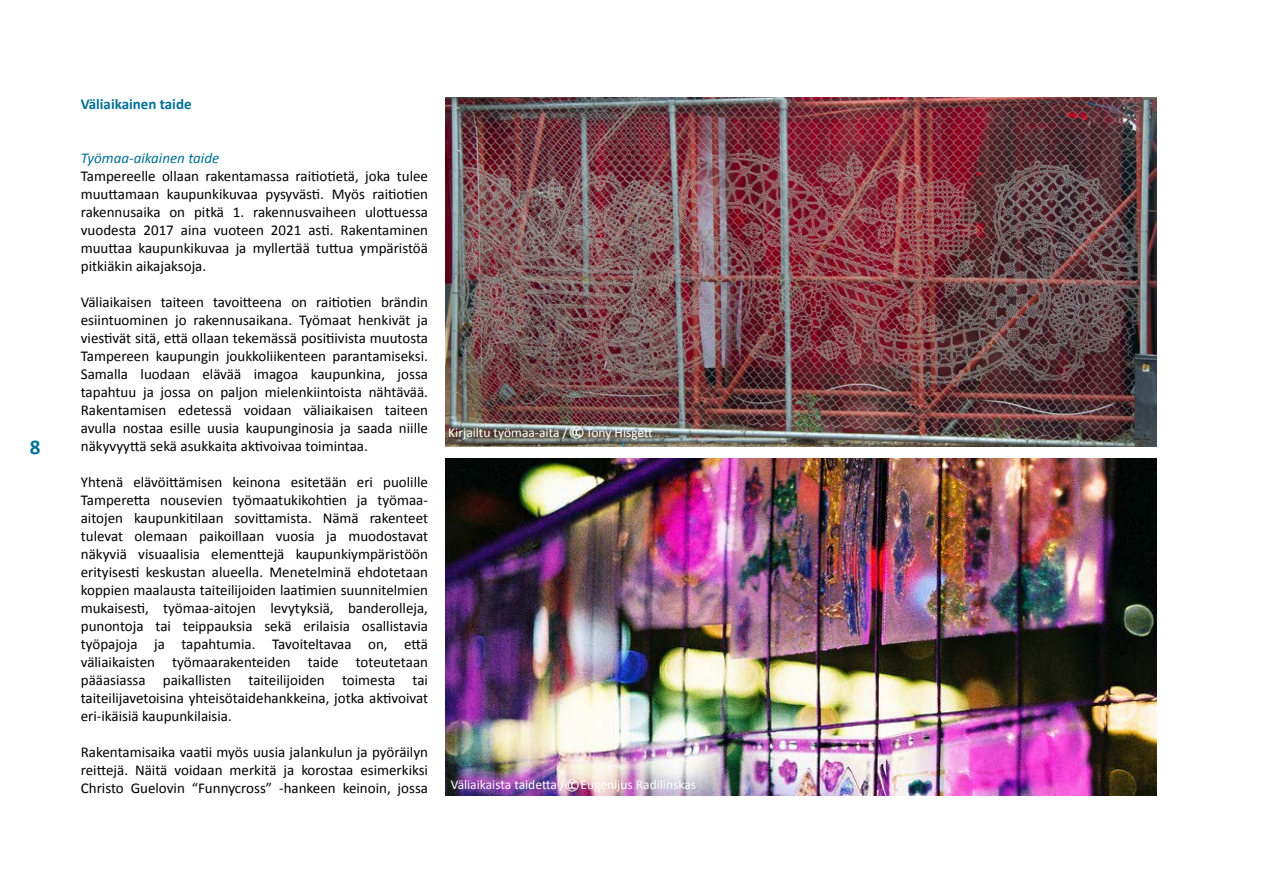
<style>
.page{position:relative;width:1263px;height:893px;background:#fff}
.page>*{position:absolute;margin:0;border:0;box-sizing:border-box;transform-origin:0 0}
.t1{font:700 21px "Calibri";color:#007296}
.t2{font:15px/18px "Calibri";color:#000;text-align:justify}
.t3{font:italic 15px "Calibri";color:#007296}
.t4{font:700 15px "Calibri";color:#007296}
.t5{font:13.5px "Calibri";color:#fff}
</style>
<div class="page">
<img style="left:445px;top:98px;width:712px;height:348px">
<img style="left:445px;top:459px;width:712px;height:336px">
<svg style="left:570px;top:427px;width:13px;height:12px"></svg>
<svg style="left:566px;top:779px;width:13px;height:12px"></svg>
<h1 class="t1" style="left:30px;top:434px;width:12px">8</h1>
<p class="t4" style="left:81px;top:95px;width:112px">Väliaikainen taide</p>
<p class="t3" style="left:81px;top:149px;width:140px">Työmaa-aikainen taide</p>
<p class="t2" style="left:81px;top:166px;width:349px">Tampereelle ollaan rakentamassa raitiotietä, joka tulee muuttamaan kaupunkikuvaa pysyvästi. Myös raitiotien rakennusaika on pitkä 1. rakennusvaiheen ulottuessa vuodesta 2017 aina vuoteen 2021 asti. Rakentaminen muuttaa kaupunkikuvaa ja myllertää tuttua ympäristöä pitkiäkin aikajaksoja.</p>
<p class="t2" style="left:81px;top:292px;width:349px">Väliaikaisen taiteen tavoitteena on raitiotien brändin esiintuominen jo rakennusaikana. Työmaat henkivät ja viestivät sitä, että ollaan tekemässä positiivista muutosta Tampereen kaupungin joukkoliikenteen parantamiseksi.<br>Samalla luodaan elävää imagoa kaupunkina, jossa tapahtuu ja jossa on paljon mielenkiintoista nähtävää.<br>Rakentamisen edetessä voidaan väliaikaisen taiteen avulla nostaa esille uusia kaupunginosia ja saada niille näkyvyyttä sekä asukkaita aktivoivaa toimintaa.</p>
<p class="t2" style="left:81px;top:472px;width:349px">Yhtenä elävöittämisen keinona esitetään eri puolille Tamperetta nousevien työmaatukikohtien ja työmaa&shy;aitojen kaupunkitilaan sovittamista. Nämä rakenteet tulevat olemaan paikoillaan vuosia ja muodostavat näkyviä visuaalisia elementtejä kaupunkiympäristöön erityisesti keskustan alueella. Menetelminä ehdotetaan koppien maalausta taiteilijoiden laatimien suunnitelmien mukaisesti, työmaa-aitojen levytyksiä, banderolleja, punontoja tai teippauksia sekä erilaisia osallistavia työpajoja ja tapahtumia. Tavoiteltavaa on, että väliaikaisten työmaarakenteiden taide toteutetaan pääasiassa paikallisten taiteilijoiden toimesta tai taiteilijavetoisina yhteisötaidehankkeina, jotka aktivoivat eri-ikäisiä kaupunkilaisia.</p>
<p class="t2" style="left:81px;top:742px;width:349px">Rakentamisaika vaatii myös uusia jalankulun ja pyöräilyn reittejä. Näitä voidaan merkitä ja korostaa esimerkiksi Christo Guelovin “Funnycross” -hankeen keinoin, jossa</p>
<p class="t5" style="left:448px;top:424px;width:121px">Kirjailtu työmaa-aita /</p>
<p class="t5" style="left:586px;top:424px;width:68px">Tony Hisgett</p>
<p class="t5" style="left:451px;top:776px;width:247px">Väliaikaista taidetta / Eugenijus Radilinskas</p>
</div>
